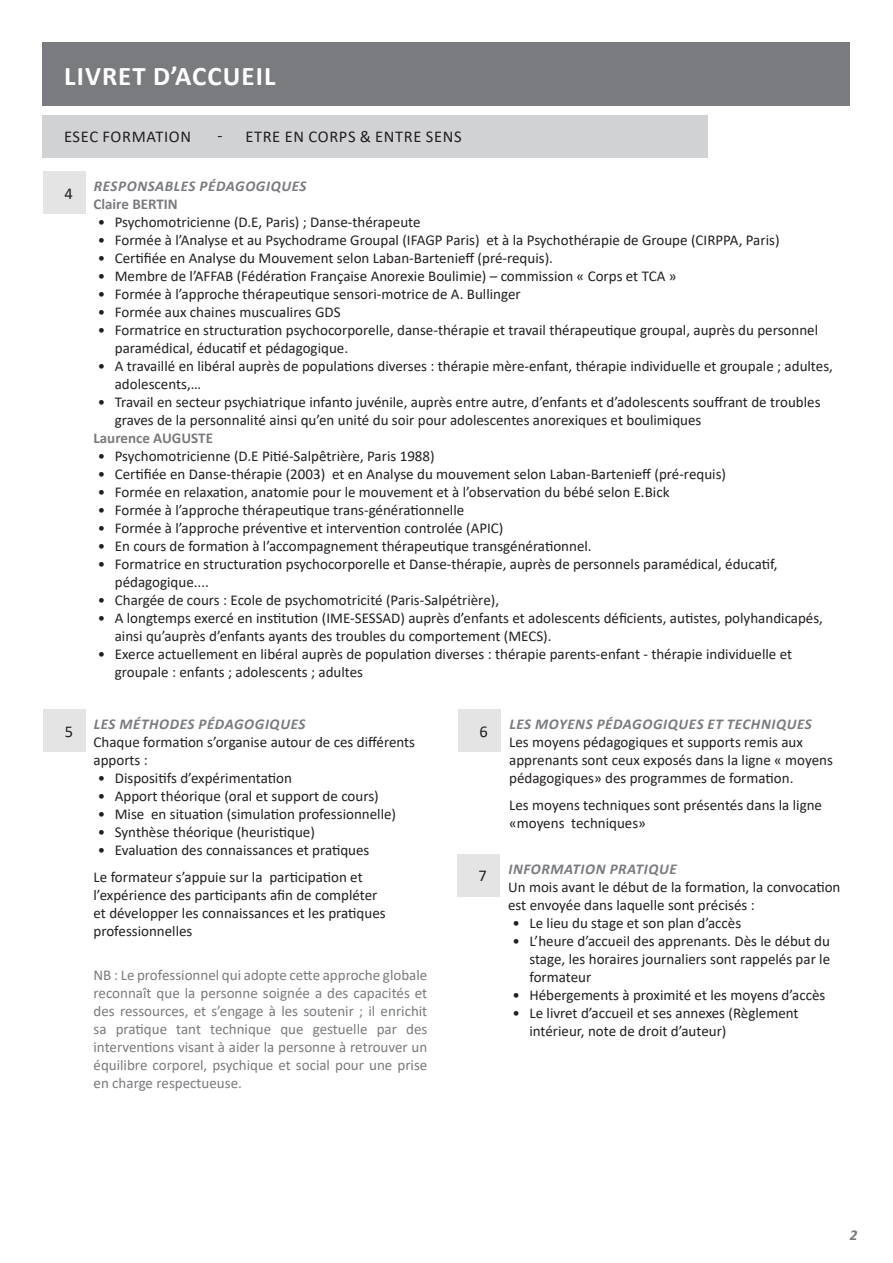
<style>
.page{position:relative;width:893px;height:1263px;background:#fff}
.page>*{position:absolute;margin:0;border:0;box-sizing:border-box;transform-origin:0 0}
.t1{font:700 27px "Calibri";letter-spacing:.04em;color:#fff}
.titre_2{font:16.5px "Calibri";letter-spacing:.04em;color:#231f20}
.jour{font:16.5px "Calibri";color:#231f20}
.Texte_de_présentatio{font:15px/18px "Calibri";color:#231f20}
.texte_ombre{font:15px/18px "Calibri";color:#797b7e;text-align:justify}
.Etape{font:15px/18px "Calibri";color:#231f20}
.Etape-2{font:italic 700 15px "Calibri";letter-spacing:.04em;color:#797b7e}
.Sous_étape{font:700 15px "Calibri";color:#797b7e}
</style>
<div class="page">
<div style="left:43px;top:43px;width:807px;height:63px;background:#797b7e"></div>
<div style="left:43px;top:115px;width:665px;height:42px;background:#d1d2d4"></div>
<div style="left:43px;top:171px;width:43px;height:43px;background:#e4e4e5"></div>
<div style="left:44px;top:709px;width:42px;height:43px;background:#e4e4e5"></div>
<div style="left:458px;top:709px;width:43px;height:43px;background:#e4e4e5"></div>
<div style="left:457px;top:854px;width:43px;height:42px;background:#e4e4e5"></div>
<h1 class="t1" style="left:64px;top:56px;width:213px">LIVRET D’ACCUEIL</h1>
<p class="titre_2" style="left:64px;top:125px;width:129px">ESEC FORMATION</p>
<p class="titre_2" style="left:218px;top:125px;width:245px">- ETRE EN CORPS &amp; ENTRE SENS</p>
<p class="jour" style="left:64px;top:182px;width:10px">4</p>
<p class="jour" style="left:65px;top:720px;width:10px">5</p>
<p class="Etape-2" style="left:94px;top:175px;width:214px">RESPONSABLES PÉDAGOGIQUES</p>
<p class="Sous_étape" style="left:94px;top:193px;width:86px">Claire BERTIN</p>
<p class="Texte_de_présentatio" style="left:98px;top:213px;width:324px">• Psychomotricienne (D.E, Paris) ; Danse-thérapeute</p>
<p class="Texte_de_présentatio" style="left:98px;top:231px;width:683px">• Formée à l’Analyse et au Psychodrame Groupal (IFAGP Paris) et à la Psychothérapie de Groupe (CIRPPA, Paris)</p>
<p class="Texte_de_présentatio" style="left:98px;top:249px;width:457px">• Certifiée en Analyse du Mouvement selon Laban-Bartenieff (pré-requis).</p>
<p class="Texte_de_présentatio" style="left:98px;top:267px;width:580px">• Membre de l’AFFAB (Fédération Française Anorexie Boulimie) – commission « Corps et TCA »</p>
<p class="Texte_de_présentatio" style="left:98px;top:285px;width:425px">• Formée à l’approche thérapeutique sensori-motrice de A. Bullinger</p>
<p class="Texte_de_présentatio" style="left:98px;top:303px;width:244px">• Formée aux chaines muscualires GDS</p>
<p class="Texte_de_présentatio" style="left:115px;top:321px;width:705px;text-indent:-17px">• Formatrice en structuration psychocorporelle, danse-thérapie et travail thérapeutique groupal, auprès du personnel paramédical, éducatif et pédagogique.</p>
<p class="Texte_de_présentatio" style="left:115px;top:357px;width:720px;text-indent:-17px">• A travaillé en libéral auprès de populations diverses : thérapie mère-enfant, thérapie individuelle et groupale ; adultes, adolescents,…</p>
<p class="Texte_de_présentatio" style="left:115px;top:393px;width:707px;text-indent:-17px">• Travail en secteur psychiatrique infanto juvénile, auprès entre autre, d’enfants et d’adolescents souffrant de troubles graves de la personnalité ainsi qu’en unité du soir pour adolescentes anorexiques et boulimiques</p>
<p class="Sous_étape" style="left:94px;top:427px;width:121px">Laurence AUGUSTE</p>
<p class="Texte_de_présentatio" style="left:98px;top:447px;width:338px">• Psychomotricienne (D.E Pitié-Salpêtrière, Paris 1988)</p>
<p class="Texte_de_présentatio" style="left:98px;top:465px;width:630px">• Certifiée en Danse-thérapie (2003) et en Analyse du mouvement selon Laban-Bartenieff (pré-requis)</p>
<p class="Texte_de_présentatio" style="left:98px;top:483px;width:573px">• Formée en relaxation, anatomie pour le mouvement et à l’observation du bébé selon E.Bick</p>
<p class="Texte_de_présentatio" style="left:98px;top:501px;width:368px">• Formée à l’approche thérapeutique trans-générationnelle</p>
<p class="Texte_de_présentatio" style="left:98px;top:519px;width:407px">• Formée à l’approche préventive et intervention controlée (APIC)</p>
<p class="Texte_de_présentatio" style="left:98px;top:537px;width:495px">• En cours de formation à l’accompagnement thérapeutique transgénérationnel.</p>
<p class="Texte_de_présentatio" style="left:115px;top:555px;width:664px;text-indent:-17px">• Formatrice en structuration psychocorporelle et Danse-thérapie, auprès de personnels paramédical, éducatif, pédagogique....</p>
<p class="Texte_de_présentatio" style="left:98px;top:591px;width:403px">• Chargée de cours : Ecole de psychomotricité (Paris-Salpétrière),</p>
<p class="Texte_de_présentatio" style="left:115px;top:609px;width:710px;text-indent:-17px">• A longtemps exercé en institution (IME-SESSAD) auprès d’enfants et adolescents déficients, autistes, polyhandicapés, ainsi qu’auprès d’enfants ayants des troubles du comportement (MECS).</p>
<p class="Texte_de_présentatio" style="left:115px;top:645px;width:679px;text-indent:-17px">• Exerce actuellement en libéral auprès de population diverses : thérapie parents-enfant - thérapie individuelle et groupale : enfants ; adolescents ; adultes</p>
<p class="Etape-2" style="left:94px;top:714px;width:213px">LES MÉTHODES PÉDAGOGIQUES</p>
<p class="Etape" style="left:94px;top:733px;width:323px">Chaque formation s’organise autour de ces différents apports :</p>
<p class="Texte_de_présentatio" style="left:98px;top:769px;width:196px">• Dispositifs d’expérimentation</p>
<p class="Texte_de_présentatio" style="left:98px;top:787px;width:282px">• Apport théorique (oral et support de cours)</p>
<p class="Texte_de_présentatio" style="left:98px;top:805px;width:300px">• Mise en situation (simulation professionnelle)</p>
<p class="Texte_de_présentatio" style="left:98px;top:823px;width:219px">• Synthèse théorique (heuristique)</p>
<p class="Texte_de_présentatio" style="left:98px;top:841px;width:273px">• Evaluation des connaissances et pratiques</p>
<p class="Texte_de_présentatio" style="left:94px;top:867px;width:294px">Le formateur s’appuie sur la participation et l’expérience des participants afin de compléter et développer les connaissances et les pratiques professionnelles</p>
<p class="texte_ombre" style="left:94px;top:966px;width:335px">NB : Le professionnel qui adopte cette approche globale reconnaît que la personne soignée a des capacités et des ressources, et s’engage à les soutenir ; il enrichit sa pratique tant technique que gestuelle par des interventions visant à aider la personne à retrouver un équilibre corporel, psychique et social pour une prise en charge respectueuse.</p>
<p class="jour" style="left:479px;top:720px;width:10px">6</p>
<p class="jour" style="left:478px;top:864px;width:10px">7</p>
<p class="Etape-2" style="left:509px;top:714px;width:304px">LES MOYENS PÉDAGOGIQUES ET TECHNIQUES</p>
<p class="Etape" style="left:509px;top:733px;width:325px">Les moyens pédagogiques et supports remis aux apprenants sont ceux exposés dans la ligne « moyens pédagogiques» des programmes de formation.</p>
<p class="Texte_de_présentatio" style="left:509px;top:795px;width:314px">Les moyens techniques sont présentés dans la ligne «moyens techniques»</p>
<p class="Etape-2" style="left:508px;top:858px;width:170px">INFORMATION PRATIQUE</p>
<p class="Etape" style="left:508px;top:877px;width:334px">Un mois avant le début de la formation, la convocation est envoyée dans laquelle sont précisés :</p>
<p class="Texte_de_présentatio" style="left:512px;top:913px;width:230px">• Le lieu du stage et son plan d’accès</p>
<p class="Texte_de_présentatio" style="left:529px;top:931px;width:302px;text-align:justify;text-indent:-17px">• L’heure d’accueil des apprenants. Dès le début du stage, les horaires journaliers sont rappelés par le formateur</p>
<p class="Texte_de_présentatio" style="left:512px;top:985px;width:314px">• Hébergements à proximité et les moyens d’accès</p>
<p class="Texte_de_présentatio" style="left:529px;top:1003px;width:271px;text-indent:-17px">• Le livret d’accueil et ses annexes (Règlement intérieur, note de droit d’auteur)</p>
<p class="Etape-2" style="left:850px;top:1224px;width:9px">2</p>
</div>
